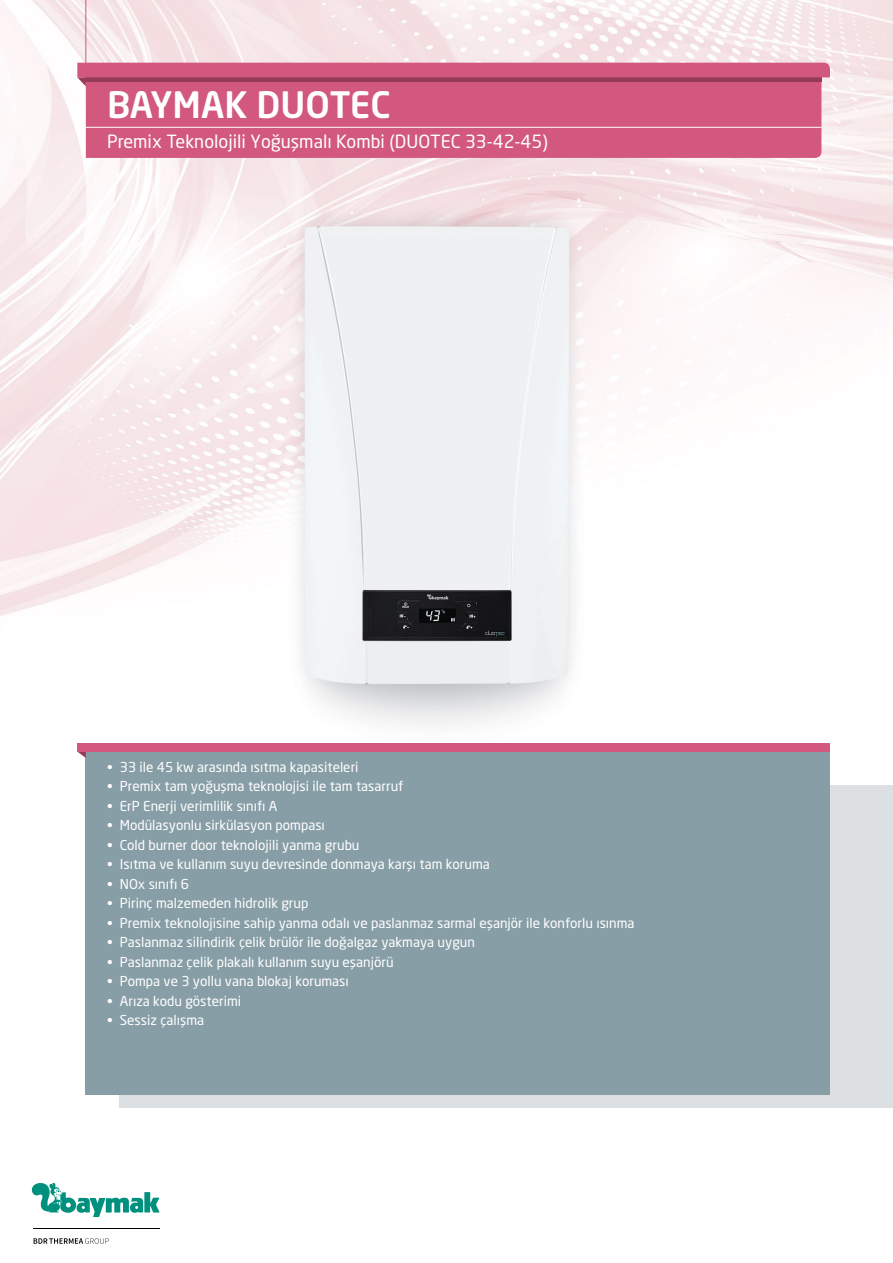
<style>
.page{position:relative;width:893px;height:1263px;background:#fff}
.page>*{position:absolute;margin:0;border:0;box-sizing:border-box;transform-origin:0 0}
.t1{font:500 36px "Neo Sans W1 G";color:#fff}
.t2{font:18px "Neo Sans W1 G";color:#fff}
.t3{font:13.5px "Neo Sans W1 G";color:#fff}
</style>
<div class="page">
<img style="left:0;top:0;width:893px;height:1244px">
<hr style="left:86px;top:0;width:1px;height:81px;background:#d2587e">
<div style="left:86px;top:86px;width:735px;height:72px;background:#d2587e"></div>
<svg style="left:77px;top:63px;width:753px;height:23px;background:#c65377"></svg>
<hr style="left:86px;top:127px;width:735px;height:1px;background:#fff">
<div style="left:120px;top:785px;width:773px;height:323px;background:#dce0e2"></div>
<div style="left:86px;top:750px;width:744px;height:345px;background:#889ea6"></div>
<svg style="left:77px;top:743px;width:753px;height:15px"></svg>
<svg style="left:32px;top:1183px;width:127px;height:34px"></svg>
<svg style="left:34px;top:1238px;width:75px;height:6px"></svg>
<hr style="left:33px;top:1228px;width:126px;height:1px;background:#000">
<p class="t1" style="left:107px;top:82px;width:285px">BAYMAK DUOTEC</p>
<p class="t2" style="left:107px;top:131px;width:442px">Premix Teknolojili Yoğuşmalı Kombi (DUOTEC 33-42-45)</p>
<p class="t3" style="left:107px;top:758px;width:253px">• 33 ile 45 kw arasında ısıtma kapasiteleri</p>
<p class="t3" style="left:107px;top:778px;width:298px">• Premix tam yoğuşma teknolojisi ile tam tasarruf</p>
<p class="t3" style="left:107px;top:797px;width:172px">• ErP Enerji verimlilik sınıfı A</p>
<p class="t3" style="left:107px;top:817px;width:219px">• Modülasyonlu sirkülasyon pompası</p>
<p class="t3" style="left:107px;top:836px;width:254px">• Cold burner door teknolojili yanma grubu</p>
<p class="t3" style="left:107px;top:856px;width:384px">• Isıtma ve kullanım suyu devresinde donmaya karşı tam koruma</p>
<p class="t3" style="left:107px;top:875px;width:84px">• NOx sınıfı 6</p>
<p class="t3" style="left:107px;top:895px;width:203px">• Pirinç malzemeden hidrolik grup</p>
<p class="t3" style="left:107px;top:914px;width:529px">• Premix teknolojisine sahip yanma odalı ve paslanmaz sarmal eşanjör ile konforlu ısınma</p>
<p class="t3" style="left:107px;top:934px;width:369px">• Paslanmaz silindirik çelik brülör ile doğalgaz yakmaya uygun</p>
<p class="t3" style="left:107px;top:953px;width:288px">• Paslanmaz çelik plakalı kullanım suyu eşanjörü</p>
<p class="t3" style="left:107px;top:973px;width:243px">• Pompa ve 3 yollu vana blokaj koruması</p>
<p class="t3" style="left:107px;top:992px;width:136px">• Arıza kodu gösterimi</p>
<p class="t3" style="left:107px;top:1012px;width:99px">• Sessiz çalışma</p>
</div>
